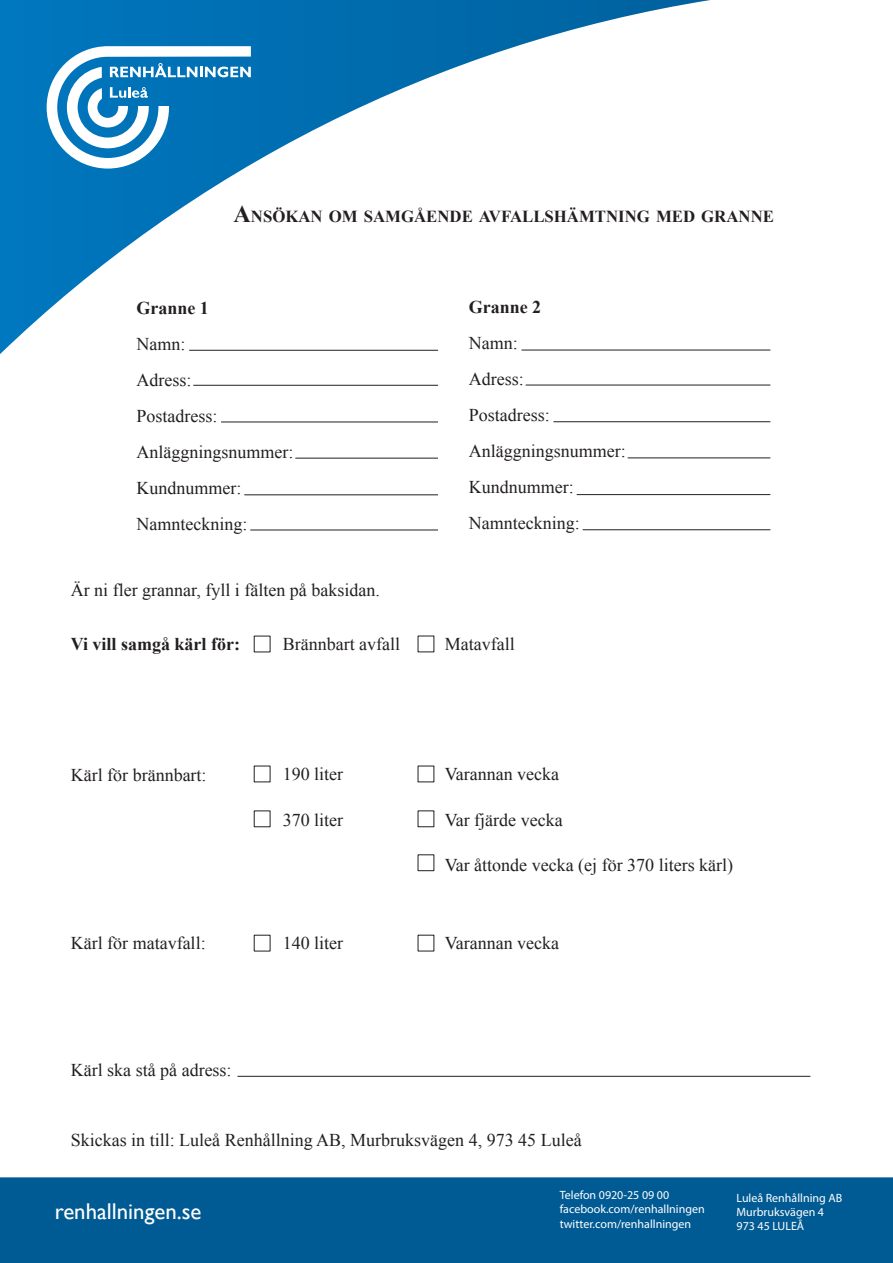
<style>
.page{position:relative;width:893px;height:1263px;background:#fff}
.page>*{position:absolute;margin:0;border:0;box-sizing:border-box;transform-origin:0 0}
.t1{font:22.8px "Gill Sans";color:#fff}
.t2{font:18px/36px "Times New Roman";color:#231f20}
.t3{font:700 18px "Times New Roman";color:#231f20}
.t4{font:700 16.8px "Times New Roman";color:#231f20}
.t5{font:12px/14.4px "Myriad Pro";color:#fff}
.s1{font-size:24px}
</style>
<div class="page">
<svg style="left:0;top:0;width:710px;height:354px"></svg>
<svg style="left:47px;top:46px;width:204px;height:123px"></svg>
<div style="left:0;top:1177px;width:893px;height:86px;background:#005a93"></div>
<hr style="left:553px;top:421px;width:217px;height:1px;background:#231f20">
<hr style="left:526px;top:385px;width:244px;height:1px;background:#231f20">
<hr style="left:521px;top:350px;width:249px;height:1px;background:#231f20">
<div style="left:418px;top:810px;width:16px;height:17px;border:1px solid #231f20"></div>
<div style="left:418px;top:854px;width:16px;height:17px;border:1px solid #231f20"></div>
<hr style="left:237px;top:1076px;width:573px;height:1px;background:#231f20">
<hr style="left:628px;top:457px;width:142px;height:1px;background:#231f20">
<hr style="left:577px;top:494px;width:193px;height:1px;background:#231f20">
<hr style="left:583px;top:529px;width:187px;height:1px;background:#231f20">
<hr style="left:221px;top:422px;width:217px;height:1px;background:#231f20">
<hr style="left:193px;top:385px;width:245px;height:1px;background:#231f20">
<hr style="left:189px;top:350px;width:249px;height:1px;background:#231f20">
<hr style="left:295px;top:458px;width:143px;height:1px;background:#231f20">
<hr style="left:244px;top:494px;width:194px;height:1px;background:#231f20">
<hr style="left:250px;top:530px;width:188px;height:1px;background:#231f20">
<p class="t4" style="left:234px;top:205px;width:542px"><span class="s1">A</span>NSÖKAN OM SAMGÅENDE AVFALLSHÄMTNING MED GRANNE</p>
<p class="t3" style="left:136px;top:295px;width:74px">Granne 1</p>
<p class="t2" style="left:136px;top:325px;width:158px">Namn:<br>Adress:<br>Postadress:<br>Anläggningsnummer:<br>Kundnummer:<br>Namnteckning:</p>
<p class="t3" style="left:469px;top:295px;width:74px">Granne 2</p>
<p class="t2" style="left:469px;top:325px;width:158px">Namn:<br>Adress:<br>Postadress:<br>Anläggningsnummer:<br>Kundnummer:<br>Namnteckning:</p>
<p class="t2" style="left:71px;top:572px;width:311px">Är ni fler grannar, fyll i fälten på baksidan.</p>
<p class="t2" style="left:283px;top:626px;width:119px">Brännbart avfall</p>
<p class="t2" style="left:445px;top:626px;width:71px">Matavfall</p>
<p class="t3" style="left:71px;top:632px;width:171px">Vi vill samgå kärl för:</p>
<p class="t2" style="left:71px;top:756px;width:137px">Kärl för brännbart:</p>
<p class="t2" style="left:283px;top:756px;width:62px">190 liter</p>
<p class="t2" style="left:445px;top:756px;width:116px">Varannan vecka</p>
<p class="t2" style="left:283px;top:801px;width:62px">370 liter</p>
<p class="t2" style="left:445px;top:801px;width:119px">Var fjärde vecka</p>
<p class="t2" style="left:445px;top:846px;width:290px">Var åttonde vecka (ej för 370 liters kärl)</p>
<p class="t2" style="left:71px;top:924px;width:136px">Kärl för matavfall:</p>
<p class="t2" style="left:283px;top:924px;width:62px">140 liter</p>
<p class="t2" style="left:445px;top:924px;width:116px">Varannan vecka</p>
<p class="t2" style="left:71px;top:1052px;width:162px">Kärl ska stå på adress:</p>
<p class="t2" style="left:71px;top:1122px;width:512px">Skickas in till: Luleå Renhållning AB, Murbruksvägen 4, 973 45 Luleå</p>
<p class="t5" style="left:560px;top:1187px;width:146px">Telefon 0920-25 09 00 facebook.com/renhallningen twitter.com/renhallningen</p>
<p class="t1" style="left:55px;top:1197px;width:148px">renhallningen.se</p>
<p class="t5" style="left:736px;top:1190px;width:107px">Luleå Renhållning AB<br>Murbruksvägen 4<br>973 45 LULEÅ</p>
</div>
